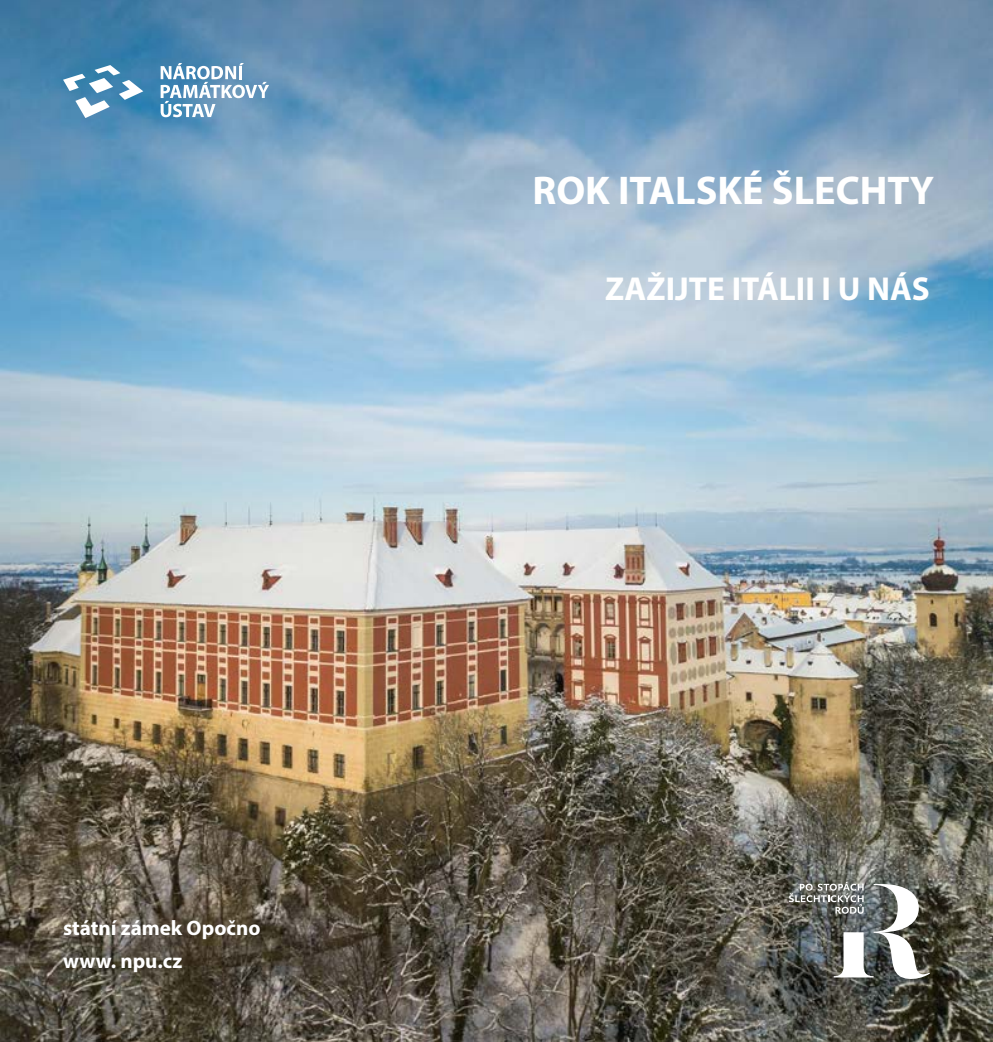
<style>
.page{position:relative;width:993px;height:1042px;background:#fff}
.page>*{position:absolute;margin:0;border:0;box-sizing:border-box;transform-origin:0 0}
.t1{font:700 40.25px "Myriad Pro";color:#fff}
.t2{font:700 33.25px "Myriad Pro";color:#fff}
.t3{font:700 21px "Myriad Pro";color:#fff}
</style>
<div class="page">
<img style="left:0;top:0;width:992px;height:1042px">
<svg style="left:63px;top:65px;width:80px;height:53px"></svg>
<svg style="left:160px;top:63px;width:109px;height:54px"></svg>
<svg style="left:788px;top:882px;width:141px;height:97px"></svg>
<p class="t3" style="left:63px;top:914px;width:199px">státní zámek Opočno</p>
<p class="t3" style="left:63px;top:947px;width:121px">www. npu.cz</p>
<h1 class="t1" style="left:532px;top:164px;width:403px">ROK ITALSKÉ ŠLECHTY</h1>
<h2 class="t2" style="left:605px;top:267px;width:326px">ZAŽIJTE ITÁLII I U NÁS</h2>
</div>
